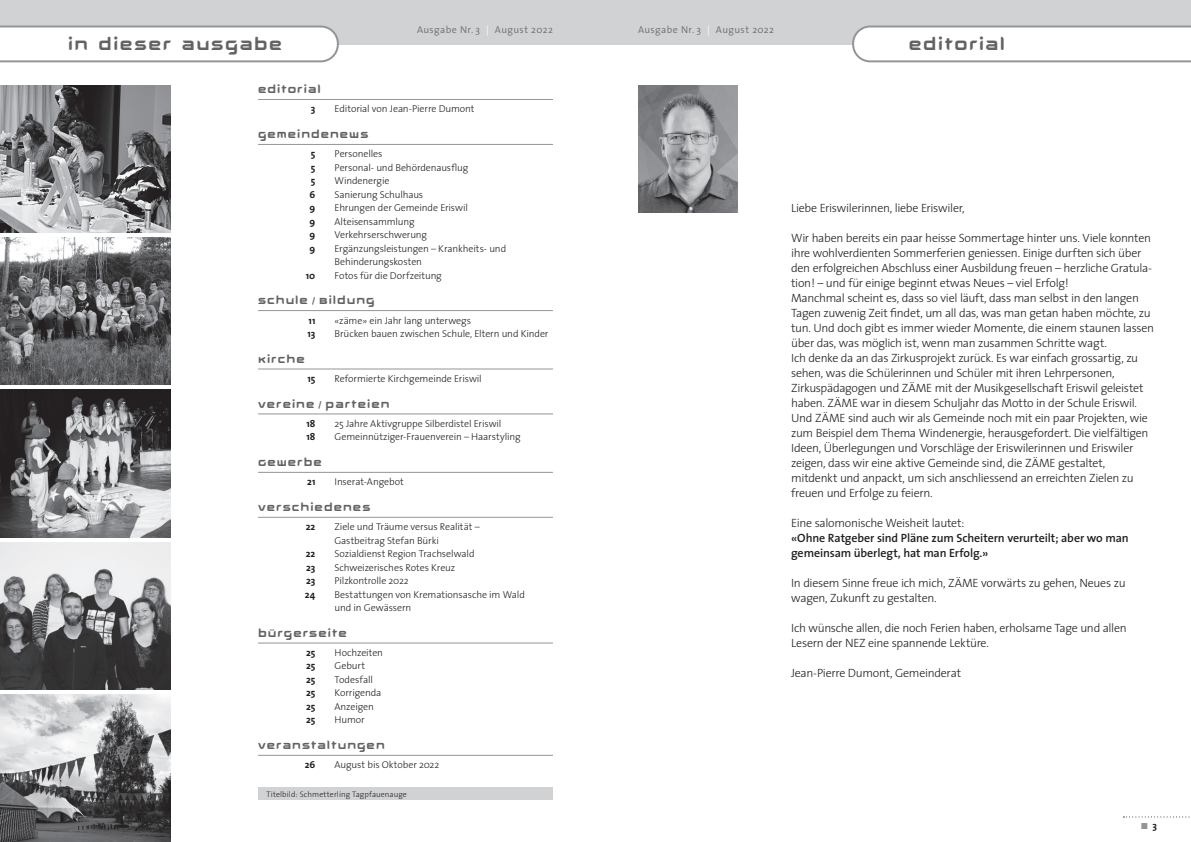
<style>
.page{position:relative;width:1191px;height:842px;background:#fff}
.page>*{position:absolute;margin:0;border:0;box-sizing:border-box;transform-origin:0 0}
.t1{font:20px "Aura";letter-spacing:.075em;color:#636366}
.t2{font:13px "Aura";letter-spacing:.075em;color:#636366}
.t3{font:300 12px/15px "The Sans";letter-spacing:-.025em;color:#231f20}
.t4{font:600 12px/15px "The Sans";letter-spacing:-.01em;color:#231f20}
.t5{font:300 10px/13.5px "The Sans";letter-spacing:-.01em;color:#231f20}
.t6{font:700 10px "The Sans";letter-spacing:-.005em;color:#231f20}
.t7{font:300 10px "The Sans";letter-spacing:.035em;color:#6c6d70}
.t8{font:300 8px "The Sans";letter-spacing:.01em;color:#231f20}
.s1{color:#fff}
</style>
<div class="page">
<div style="left:595px;top:0;width:596px;height:45px;background:#d1d2d4"></div>
<div style="left:0;top:0;width:595px;height:45px;background:#d1d2d4"></div>
<svg style="left:852px;top:26px;width:339px;height:36px"></svg>
<svg style="left:0;top:26px;width:339px;height:36px"></svg>
<svg style="left:1123px;top:816px;width:67px;height:1px"></svg>
<img style="left:638px;top:85px;width:99px;height:128px">
<div style="left:258px;top:787px;width:295px;height:13px;background:#d1d2d4"></div>
<img style="left:0;top:237px;width:170px;height:148px">
<img style="left:0;top:85px;width:170px;height:147px">
<img style="left:0;top:390px;width:170px;height:147px">
<img style="left:0;top:694px;width:170px;height:148px">
<img style="left:0;top:542px;width:170px;height:148px">
<hr style="left:258px;top:99px;width:295px;height:1px;background:#939598">
<hr style="left:258px;top:144px;width:295px;height:1px;background:#939598">
<hr style="left:258px;top:310px;width:295px;height:1px;background:#939598">
<hr style="left:258px;top:368px;width:295px;height:1px;background:#939598">
<hr style="left:258px;top:413px;width:295px;height:1px;background:#939598">
<hr style="left:258px;top:472px;width:295px;height:1px;background:#939598">
<hr style="left:258px;top:517px;width:295px;height:1px;background:#939598">
<hr style="left:258px;top:642px;width:295px;height:1px;background:#939598">
<hr style="left:258px;top:755px;width:295px;height:1px;background:#939598">
<p class="t7" style="left:417px;top:21px;width:137px">Ausgabe Nr. 3 <span class="s1">|</span> August 2022</p>
<p class="t7" style="left:638px;top:21px;width:137px">Ausgabe Nr. 3 <span class="s1">|</span> August 2022</p>
<h1 class="t1" style="left:68px;top:36px;width:215px">in dieser ausgabe</h1>
<h1 class="t1" style="left:909px;top:36px;width:98px">editorial</h1>
<p class="t2" style="left:258px;top:84px;width:64px">editorial</p>
<p class="t6" style="left:311px;top:101px;width:6px">3</p>
<p class="t5" style="left:334px;top:102px;width:142px">Editorial von Jean-Pierre Dumont</p>
<p class="t2" style="left:258px;top:129px;width:112px">gemeindenews</p>
<p class="t6" style="left:311px;top:146px;width:6px">5</p>
<p class="t5" style="left:334px;top:147px;width:49px">Personelles</p>
<p class="t6" style="left:311px;top:159px;width:6px">5</p>
<p class="t5" style="left:334px;top:160px;width:135px">Personal- und Behördenausflug</p>
<p class="t6" style="left:311px;top:173px;width:6px">5</p>
<p class="t5" style="left:334px;top:174px;width:56px">Windenergie</p>
<p class="t6" style="left:310px;top:186px;width:7px">6</p>
<p class="t5" style="left:334px;top:187px;width:90px">Sanierung Schulhaus</p>
<p class="t6" style="left:310px;top:200px;width:7px">9</p>
<p class="t5" style="left:334px;top:201px;width:135px">Ehrungen der Gemeinde Eriswil</p>
<p class="t6" style="left:309px;top:213px;width:7px">9</p>
<p class="t5" style="left:334px;top:214px;width:81px">Alteisensammlung</p>
<p class="t6" style="left:309px;top:226px;width:7px">9</p>
<p class="t5" style="left:334px;top:228px;width:94px">Verkehrserschwerung</p>
<p class="t6" style="left:309px;top:240px;width:7px">9</p>
<p class="t5" style="left:334px;top:241px;width:173px">Ergänzungsleistungen – Krankheits- und<br>Behinderungskosten</p>
<p class="t6" style="left:306px;top:267px;width:11px">10</p>
<p class="t5" style="left:334px;top:268px;width:109px">Fotos für die Dorfzeitung</p>
<p class="t2" style="left:258px;top:295px;width:118px">Schule / Bildung</p>
<p class="t6" style="left:309px;top:312px;width:8px">11</p>
<p class="t5" style="left:334px;top:313px;width:138px">«zäme» ein Jahr lang unterwegs</p>
<p class="t6" style="left:307px;top:325px;width:9px">13</p>
<p class="t5" style="left:334px;top:327px;width:215px">Brücken bauen zwischen Schule, Eltern und Kinder</p>
<p class="t2" style="left:258px;top:354px;width:48px">Kirche</p>
<p class="t6" style="left:307px;top:370px;width:10px">15</p>
<p class="t5" style="left:334px;top:371px;width:149px">Reformierte Kirchgemeinde Eriswil</p>
<p class="t2" style="left:258px;top:399px;width:133px">vereine / parteien</p>
<p class="t6" style="left:306px;top:415px;width:11px">18</p>
<p class="t5" style="left:334px;top:416px;width:168px">25 Jahre Aktivgruppe Silberdistel Eriswil</p>
<p class="t6" style="left:306px;top:429px;width:11px">18</p>
<p class="t5" style="left:334px;top:430px;width:187px">Gemeinnütziger-Frauenverein – Haarstyling</p>
<p class="t2" style="left:258px;top:457px;width:65px">Gewerbe</p>
<p class="t6" style="left:307px;top:474px;width:10px">21</p>
<p class="t5" style="left:334px;top:475px;width:71px">Inserat-Angebot</p>
<p class="t2" style="left:258px;top:502px;width:114px">Verschiedenes</p>
<p class="t6" style="left:306px;top:518px;width:11px">22</p>
<p class="t5" style="left:334px;top:520px;width:147px">Ziele und Träume versus Realität –<br>Gastbeitrag Stefan Bürki</p>
<p class="t6" style="left:306px;top:545px;width:11px">22</p>
<p class="t5" style="left:334px;top:547px;width:141px">Sozialdienst Region Trachselwald</p>
<p class="t6" style="left:306px;top:559px;width:11px">23</p>
<p class="t5" style="left:334px;top:560px;width:122px">Schweizerisches Rotes Kreuz</p>
<p class="t6" style="left:306px;top:572px;width:11px">23</p>
<p class="t5" style="left:334px;top:574px;width:76px">Pilzkontrolle 2022</p>
<p class="t6" style="left:305px;top:586px;width:12px">24</p>
<p class="t5" style="left:334px;top:587px;width:192px">Bestattungen von Kremationsasche im Wald und in Gewässern</p>
<p class="t2" style="left:258px;top:628px;width:90px">bürgerseite</p>
<p class="t6" style="left:306px;top:644px;width:11px">25</p>
<p class="t5" style="left:334px;top:645px;width:50px">Hochzeiten</p>
<p class="t6" style="left:306px;top:658px;width:11px">25</p>
<p class="t5" style="left:334px;top:659px;width:32px">Geburt</p>
<p class="t6" style="left:306px;top:671px;width:11px">25</p>
<p class="t5" style="left:334px;top:672px;width:40px">Todesfall</p>
<p class="t6" style="left:306px;top:685px;width:11px">25</p>
<p class="t5" style="left:334px;top:686px;width:48px">Korrigenda</p>
<p class="t6" style="left:306px;top:698px;width:11px">25</p>
<p class="t5" style="left:334px;top:699px;width:41px">Anzeigen</p>
<p class="t6" style="left:306px;top:712px;width:11px">25</p>
<p class="t5" style="left:334px;top:713px;width:32px">Humor</p>
<p class="t2" style="left:258px;top:740px;width:128px">veranstaltungen</p>
<p class="t6" style="left:305px;top:756px;width:12px">26</p>
<p class="t5" style="left:334px;top:758px;width:106px">August bis Oktober 2022</p>
<p class="t8" style="left:266px;top:787px;width:142px">Titelbild: Schmetterling Tagpfauenauge</p>
<p class="t3" style="left:791px;top:200px;width:175px">Liebe Eriswilerinnen, liebe Eriswiler,</p>
<p class="t3" style="left:791px;top:230px;width:364px">Wir haben bereits ein paar heisse Sommertage hinter uns. Viele konnten ihre wohlverdienten Sommerferien geniessen. Einige durften sich über den erfolgreichen Abschluss einer Ausbildung freuen – herzliche Gratula&shy;tion! – und für einige beginnt etwas Neues – viel Erfolg!<br>Manchmal scheint es, dass so viel läuft, dass man selbst in den langen Tagen zuwenig Zeit findet, um all das, was man getan haben möchte, zu tun. Und doch gibt es immer wieder Momente, die einem staunen lassen über das, was möglich ist, wenn man zusammen Schritte wagt.<br>Ich denke da an das Zirkusprojekt zurück. Es war einfach grossartig, zu sehen, was die Schülerinnen und Schüler mit ihren Lehrpersonen, Zirkuspädagogen und ZÄME mit der Musikgesellschaft Eriswil geleistet haben. ZÄME war in diesem Schuljahr das Motto in der Schule Eriswil.<br>Und ZÄME sind auch wir als Gemeinde noch mit ein paar Projekten, wie zum Beispiel dem Thema Windenergie, herausgefordert. Die vielfältigen Ideen, Überlegungen und Vorschläge der Eriswilerinnen und Eriswiler zeigen, dass wir eine aktive Gemeinde sind, die ZÄME gestaltet, mitdenkt und anpackt, um sich anschliessend an erreichten Zielen zu freuen und Erfolge zu feiern.</p>
<p class="t3" style="left:791px;top:515px;width:175px">Eine salomonische Weisheit lautet:</p>
<p class="t4" style="left:791px;top:530px;width:339px">«Ohne Ratgeber sind Pläne zum Scheitern verurteilt; aber wo man gemeinsam überlegt, hat man Erfolg.»</p>
<p class="t3" style="left:791px;top:575px;width:336px">In diesem Sinne freue ich mich, ZÄME vorwärts zu gehen, Neues zu wagen, Zukunft zu gestalten.</p>
<p class="t3" style="left:791px;top:620px;width:337px">Ich wünsche allen, die noch Ferien haben, erholsame Tage und allen<br>Lesern der NEZ eine spannende Lektüre.</p>
<p class="t3" style="left:791px;top:665px;width:171px">Jean-Pierre Dumont, Gemeinderat</p>
<p class="t6" style="left:1152px;top:818px;width:6px">3</p>
</div>
